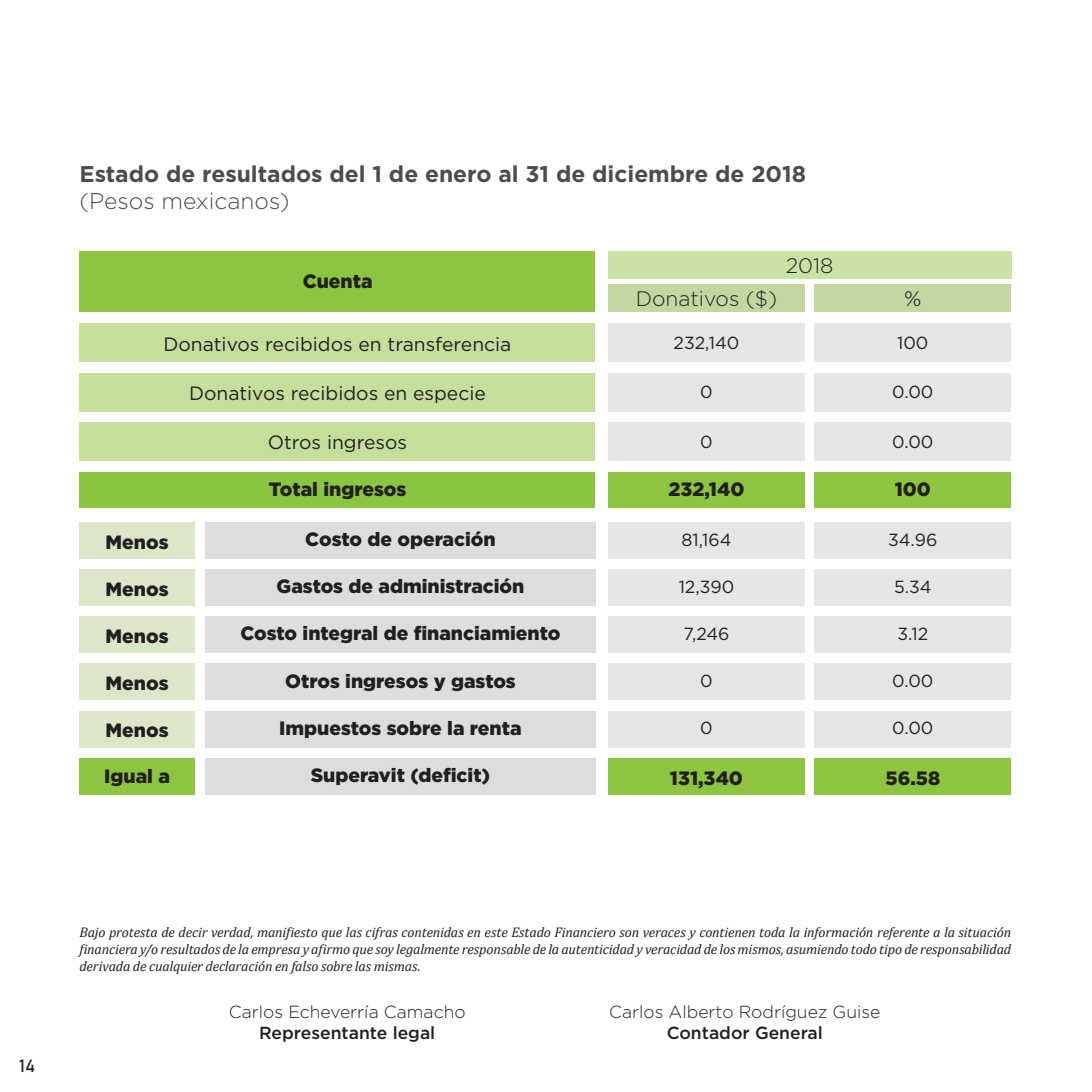
<style>
.page{position:relative;width:1092px;height:1092px;background:#fff}
.page>*{position:absolute;margin:0;border:0;box-sizing:border-box;transform-origin:0 0}
.t1{font:700 22.75px "Gotham";color:#4b4c4d}
.t2{font:300 22.75px "Gotham";color:#4b4c4d}
.t3{font:300 21px "Gotham";color:#231f20}
.t4{font:900 19.25px "Gotham";color:#231f20}
.t5{font:19.25px "Gotham";color:#231f20}
.t6{font:300 17.5px/21px "Gotham";color:#231f20;text-align:center}
.t7{font:17.5px "Gotham";color:#231f20}
.t8{font:17.5px "Bahnschrift";color:#231f20}
.t9{font:italic 14px/16.8px "Cambria";letter-spacing:-.01em;color:#231f20;text-align:justify}
.s1{font-weight:500}
</style>
<div class="page">
<div style="left:79px;top:251px;width:516px;height:60px;background:#8bc63e"></div>
<div style="left:205px;top:522px;width:390px;height:37px;background:#dcdedd"></div>
<div style="left:205px;top:569px;width:390px;height:37px;background:#dcdedd"></div>
<div style="left:205px;top:616px;width:390px;height:37px;background:#dcdedd"></div>
<div style="left:205px;top:664px;width:390px;height:36px;background:#dcdedd"></div>
<div style="left:205px;top:711px;width:390px;height:36px;background:#dcdedd"></div>
<div style="left:205px;top:758px;width:390px;height:36px;background:#dcdedd"></div>
<div style="left:79px;top:522px;width:116px;height:37px;background:#dbe7c8"></div>
<div style="left:79px;top:569px;width:116px;height:37px;background:#dbe7c8"></div>
<div style="left:79px;top:616px;width:116px;height:37px;background:#dbe7c8"></div>
<div style="left:79px;top:664px;width:116px;height:36px;background:#dbe7c8"></div>
<div style="left:79px;top:711px;width:116px;height:36px;background:#dbe7c8"></div>
<div style="left:79px;top:758px;width:116px;height:36px;background:#8bc63e"></div>
<div style="left:79px;top:471px;width:516px;height:36px;background:#8ac53f"></div>
<div style="left:608px;top:471px;width:196px;height:36px;background:#8bc63e"></div>
<div style="left:608px;top:758px;width:196px;height:36px;background:#8bc63e"></div>
<div style="left:814px;top:471px;width:197px;height:36px;background:#8bc63e"></div>
<div style="left:814px;top:758px;width:197px;height:36px;background:#8bc63e"></div>
<div style="left:608px;top:251px;width:403px;height:27px;background:#cae2a6"></div>
<div style="left:608px;top:284px;width:196px;height:27px;background:#c3d7a1"></div>
<div style="left:814px;top:284px;width:197px;height:27px;background:#c3d7a1"></div>
<div style="left:79px;top:324px;width:516px;height:38px;background:#c3df9b"></div>
<div style="left:79px;top:373px;width:516px;height:38px;background:#c3df9b"></div>
<div style="left:79px;top:422px;width:516px;height:38px;background:#c3df9b"></div>
<div style="left:608px;top:324px;width:196px;height:38px;background:#e6e6e6"></div>
<div style="left:608px;top:522px;width:196px;height:37px;background:#e6e6e6"></div>
<div style="left:608px;top:569px;width:196px;height:37px;background:#e6e6e6"></div>
<div style="left:608px;top:616px;width:196px;height:37px;background:#e6e6e6"></div>
<div style="left:608px;top:664px;width:196px;height:36px;background:#e6e6e6"></div>
<div style="left:608px;top:711px;width:196px;height:36px;background:#e6e6e6"></div>
<div style="left:608px;top:373px;width:196px;height:38px;background:#e6e6e6"></div>
<div style="left:608px;top:422px;width:196px;height:38px;background:#e6e6e6"></div>
<div style="left:814px;top:324px;width:197px;height:38px;background:#e6e6e6"></div>
<div style="left:814px;top:522px;width:197px;height:37px;background:#e6e6e6"></div>
<div style="left:814px;top:569px;width:197px;height:37px;background:#e6e6e6"></div>
<div style="left:814px;top:616px;width:197px;height:37px;background:#e6e6e6"></div>
<div style="left:814px;top:664px;width:197px;height:36px;background:#e6e6e6"></div>
<div style="left:814px;top:711px;width:197px;height:36px;background:#e6e6e6"></div>
<div style="left:814px;top:373px;width:197px;height:38px;background:#e6e6e6"></div>
<div style="left:814px;top:422px;width:197px;height:38px;background:#e6e6e6"></div>
<p class="t1" style="left:79px;top:159px;width:728px">Estado de resultados del 1 de enero al 31 de diciembre de 2018</p>
<p class="t2" style="left:79px;top:187px;width:212px">(Pesos mexicanos)</p>
<p class="t4" style="left:303px;top:267px;width:71px">Cuenta</p>
<p class="t5" style="left:163px;top:331px;width:349px">Donativos recibidos en transferencia</p>
<p class="t5" style="left:189px;top:380px;width:298px">Donativos recibidos en especie</p>
<p class="t5" style="left:268px;top:430px;width:141px">Otros ingresos</p>
<p class="t3" style="left:785px;top:252px;width:49px">2018</p>
<p class="t3" style="left:635px;top:285px;width:143px">Donativos ($)</p>
<p class="t3" style="left:904px;top:285px;width:19px">%</p>
<p class="t7" style="left:673px;top:332px;width:67px">232,140</p>
<p class="t7" style="left:700px;top:381px;width:14px">0</p>
<p class="t7" style="left:700px;top:430px;width:14px">0</p>
<p class="t7" style="left:897px;top:332px;width:33px">100</p>
<p class="t7" style="left:892px;top:381px;width:43px">0.00</p>
<p class="t7" style="left:892px;top:430px;width:43px">0.00</p>
<p class="t4" style="left:105px;top:528px;width:65px">Menos</p>
<p class="t4" style="left:105px;top:575px;width:65px">Menos</p>
<p class="t4" style="left:105px;top:622px;width:65px">Menos</p>
<p class="t4" style="left:105px;top:669px;width:65px">Menos</p>
<p class="t4" style="left:105px;top:716px;width:65px">Menos</p>
<p class="t4" style="left:104px;top:763px;width:67px">Igual a</p>
<p class="t4" style="left:269px;top:476px;width:139px">Total ingresos</p>
<p class="t4" style="left:668px;top:476px;width:77px">232,140</p>
<p class="t4" style="left:305px;top:526px;width:192px">Costo de operación</p>
<p class="t4" style="left:276px;top:573px;width:249px">Gastos de administración</p>
<p class="t4" style="left:240px;top:620px;width:321px">Costo integral de financiamiento</p>
<p class="t4" style="left:285px;top:667px;width:232px">Otros ingresos y gastos</p>
<p class="t4" style="left:279px;top:714px;width:244px">Impuestos sobre la renta</p>
<p class="t4" style="left:311px;top:762px;width:181px">Superavit (deficit)</p>
<p class="t7" style="left:681px;top:528px;width:52px">81,164</p>
<p class="t7" style="left:678px;top:575px;width:57px">12,390</p>
<p class="t7" style="left:683px;top:622px;width:48px">7,246</p>
<p class="t7" style="left:700px;top:669px;width:14px">0</p>
<p class="t7" style="left:700px;top:716px;width:14px">0</p>
<p class="t4" style="left:670px;top:764px;width:75px">131,340</p>
<p class="t4" style="left:894px;top:476px;width:38px">100</p>
<p class="t7" style="left:888px;top:528px;width:51px">34.96</p>
<p class="t7" style="left:894px;top:575px;width:39px">5.34</p>
<p class="t7" style="left:897px;top:622px;width:32px">3.12</p>
<p class="t7" style="left:892px;top:669px;width:43px">0.00</p>
<p class="t7" style="left:892px;top:716px;width:43px">0.00</p>
<p class="t4" style="left:885px;top:764px;width:56px">56.58</p>
<p class="t8" style="left:19px;top:1054px;width:17px">14</p>
<p class="t9" style="left:79px;top:923px;width:933px">Bajo protesta de decir verdad, manifiesto que las cifras contenidas en este Estado Financiero son veraces y contienen toda la información referente a la situación financiera y/o resultados de la empresa y afirmo que soy legalmente responsable de la autenticidad y veracidad de los mismos, asumiendo todo tipo de responsabilidad derivada de cualquier declaración en falso sobre las mismas.</p>
<p class="t6" style="left:229px;top:1000px;width:238px">Carlos Echeverría Camacho<br><span class="s1">Representante legal</span></p>
<p class="t6" style="left:609px;top:1000px;width:273px">Carlos Alberto Rodríguez Guise<br><span class="s1">Contador General</span></p>
</div>
